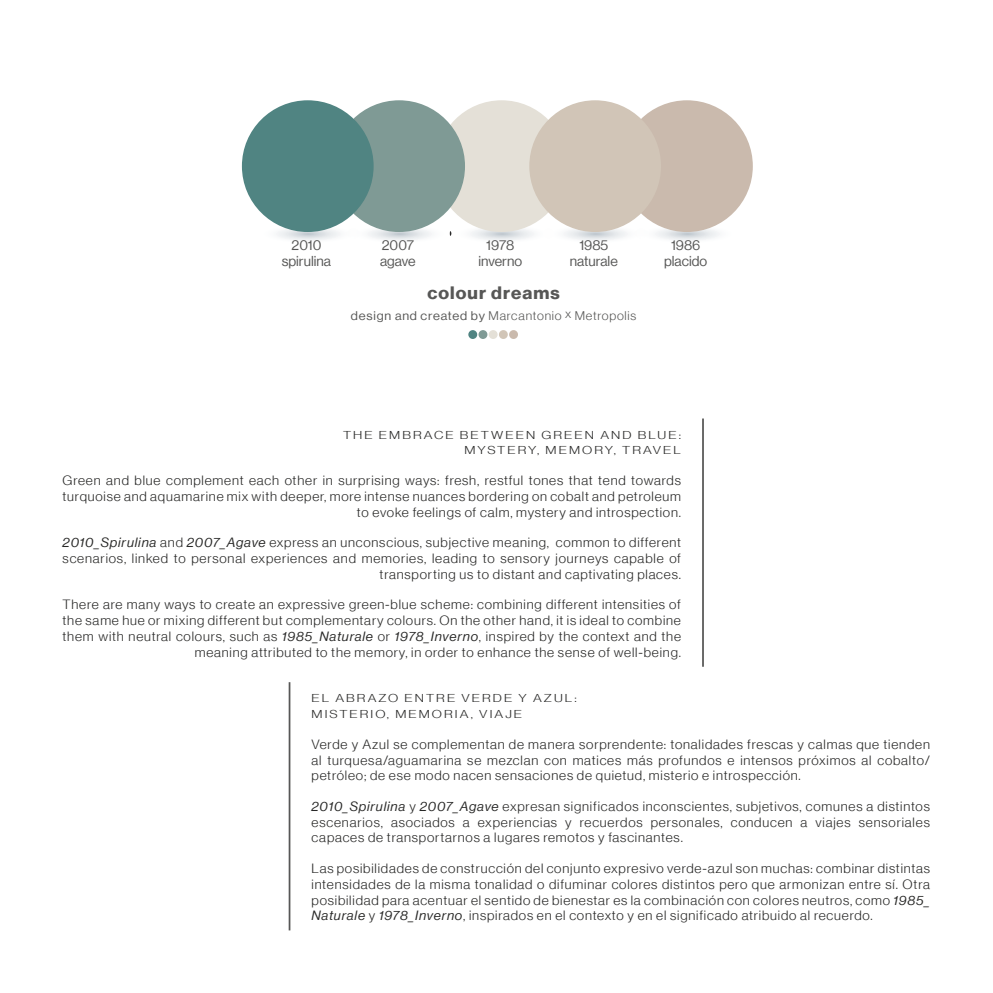
<style>
.page{position:relative;width:993px;height:993px;background:#fff}
.page>*{position:absolute;margin:0;border:0;box-sizing:border-box;transform-origin:0 0}
.t1{font:17.5px "N Haas Grotesk DSW02 75 Bd";letter-spacing:.06em;color:#575756;scale:1.05 1}
.t2{font:14px/15.8px "N Haas Grotesk DSW02 55 Rg";color:#575756;text-align:center}
.t3{font:13.12px/15.8px "N Haas Grotesk DSW02 45 Lt";letter-spacing:.06em;color:#282827;text-align:justify;scale:1.05 1}
.t4{font:12.25px "N Haas Grotesk DSW02 45 Lt";letter-spacing:.06em;color:#575756;scale:1.05 1}
.t5{font:11.2px/15.8px "N Haas Grotesk DSW02 45 Lt";letter-spacing:.15em;color:#282827;scale:1.24 1}
.s1{font-family:"N Haas Grotesk DSW02 55 Rg"}
.s2{font-family:"N Haas Grotesk DSW02 56 It"}
</style>
<div class="page">
<div style="left:621px;top:100px;width:131px;height:132px;background:#cabaad;border-radius:50%"></div>
<div style="left:435px;top:100px;width:132px;height:132px;background:#e4e0d7;border-radius:50%"></div>
<svg style="left:273px;top:222px;width:449px;height:19px"></svg>
<img style="left:346px;top:228px;width:14px;height:11px">
<div style="left:333px;top:100px;width:132px;height:132px;background:#7f9a95;border-radius:50%"></div>
<div style="left:498px;top:330px;width:9px;height:9px;background:#d1c5b7;border-radius:50%"></div>
<div style="left:509px;top:330px;width:9px;height:9px;background:#cabaad;border-radius:50%"></div>
<div style="left:488px;top:330px;width:9px;height:9px;background:#e4e0d7;border-radius:50%"></div>
<div style="left:478px;top:330px;width:9px;height:9px;background:#7f9a95;border-radius:50%"></div>
<div style="left:468px;top:330px;width:9px;height:9px;background:#508482;border-radius:50%"></div>
<div style="left:529px;top:100px;width:131px;height:132px;background:#d1c5b7;border-radius:50%"></div>
<div style="left:242px;top:100px;width:131px;height:132px;background:#508482;border-radius:50%"></div>
<hr style="left:288px;top:682px;width:2px;height:248px;background:#575756">
<hr style="left:702px;top:418px;width:1px;height:248px;background:#575756">
<p class="t2" style="left:282px;top:237px;width:51px">2010 spirulina</p>
<p class="t2" style="left:380px;top:237px;width:37px;text-align:left">2007 agave</p>
<p class="t2" style="left:478px;top:237px;width:45px">1978 inverno</p>
<p class="t2" style="left:569px;top:237px;width:49px">1985 naturale</p>
<p class="t2" style="left:664px;top:237px;width:45px">1986 placido</p>
<h1 class="t1" style="left:427px;top:282px;width:128px">colour dreams</h1>
<p class="t4" style="left:351px;top:308px;width:273px"><span class="s1">design and created by</span> Marcantonio x Metropolis</p>
<p class="t5" style="left:343px;top:426px;width:274px;text-align:right">THE EMBRACE BETWEEN GREEN AND BLUE:<br>MYSTERY, MEMORY, TRAVEL</p>
<p class="t3" style="left:63px;top:472px;width:590px;text-align:right">Green and blue complement each other in surprising ways: fresh, restful tones that tend towards turquoise and aquamarine mix with deeper, more intense nuances bordering on cobalt and petroleum to evoke feelings of calm, mystery and introspection.</p>
<p class="t3" style="left:63px;top:534px;width:590px;text-align:right"><span class="s2">2010_Spirulina</span> and <span class="s2">2007_Agave</span> express an unconscious, subjective meaning, common to different scenarios, linked to personal experiences and memories, leading to sensory journeys capable of transporting us to distant and captivating places.</p>
<p class="t3" style="left:63px;top:596px;width:590px;text-align:right">There are many ways to create an expressive green-blue scheme: combining different intensities of the same hue or mixing different but complementary colours. On the other hand, it is ideal to combine them with neutral colours, such as <span class="s2">1985_Naturale</span> or <span class="s2">1978_Inverno</span>, inspired by the context and the meaning attributed to the memory, in order to enhance the sense of well-being.</p>
<p class="t5" style="left:311px;top:690px;width:215px">EL ABRAZO ENTRE VERDE Y AZUL:<br>MISTERIO, MEMORIA, VIAJE</p>
<p class="t3" style="left:311px;top:736px;width:590px">Verde y Azul se complementan de manera sorprendente: tonalidades frescas y calmas que tienden al turquesa/aguamarina se mezclan con matices más profundos e intensos próximos al cobalto/ petróleo; de ese modo nacen sensaciones de quietud, misterio e introspección.</p>
<p class="t3" style="left:311px;top:798px;width:590px"><span class="s2">2010_Spirulina</span> y <span class="s2">2007_Agave</span> expresan significados inconscientes, subjetivos, comunes a distintos escenarios, asociados a experiencias y recuerdos personales, conducen a viajes sensoriales capaces de transportarnos a lugares remotos y fascinantes.</p>
<p class="t3" style="left:311px;top:860px;width:590px">Las posibilidades de construcción del conjunto expresivo verde-azul son muchas: combinar distintas intensidades de la misma tonalidad o difuminar colores distintos pero que armonizan entre sí. Otra posibilidad para acentuar el sentido de bienestar es la combinación con colores neutros, como <span class="s2">1985_ Naturale</span> y <span class="s2">1978_Inverno</span>, inspirados en el contexto y en el significado atribuido al recuerdo.</p>
</div>
